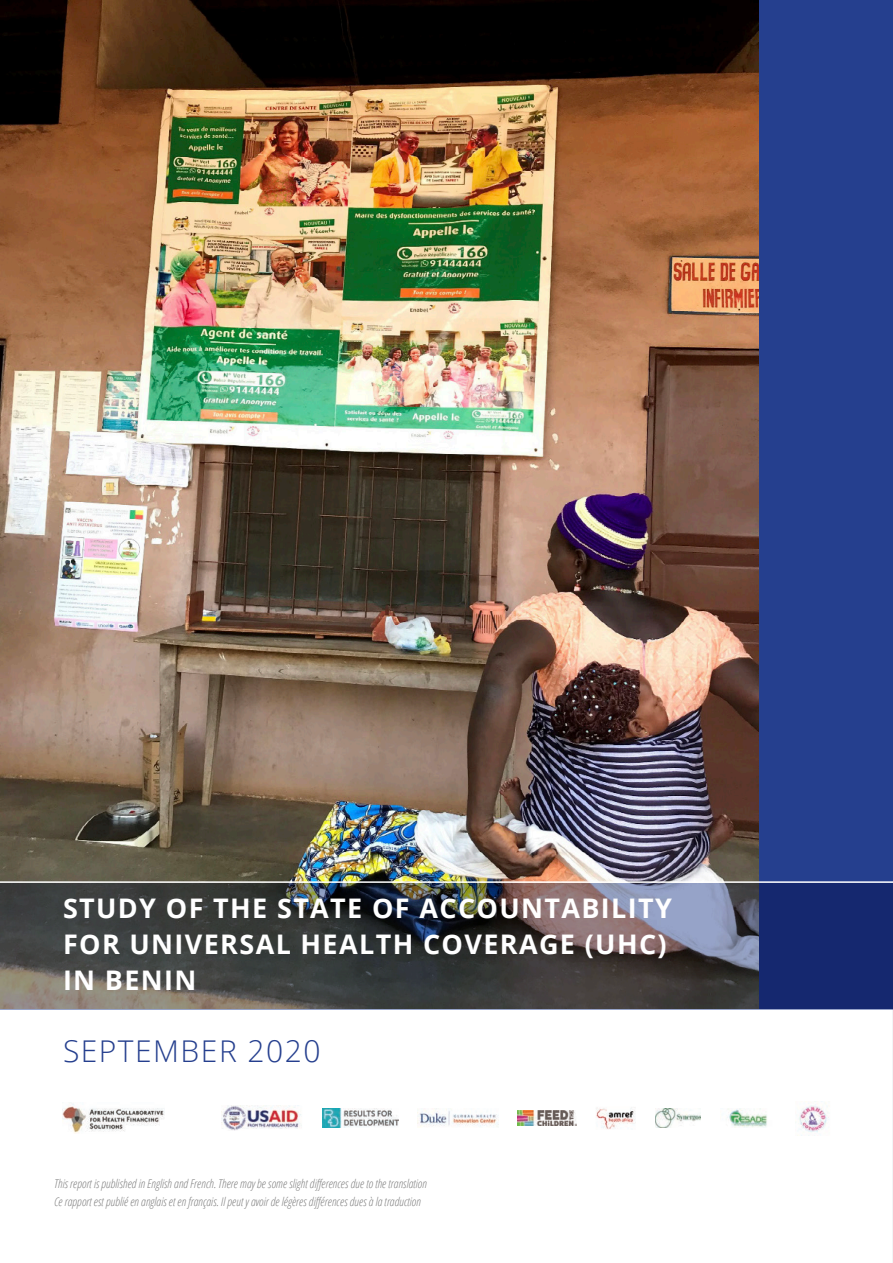
<style>
.page{position:relative;width:893px;height:1263px;background:#fff}
.page>*{position:absolute;margin:0;border:0;box-sizing:border-box;transform-origin:0 0}
.Chapter_Title_-_Alig{font:300 30px "Open Sans";letter-spacing:.05em;color:#253f8e}
.Chapter_Title_-_Alig-2{font:700 27px "Open Sans";letter-spacing:.05em;color:#fff}
.Body_Text{font:italic 300 condensed 12px "Open Sans";color:#808080}
</style>
<div class="page">
<div style="left:759px;top:0;width:134px;height:1008px;background:#253f8e"></div>
<img style="left:0;top:0;width:759px;height:884px">
<svg style="left:0;top:884px;width:893px;height:126px;background:#434652"></svg>
<hr style="left:0;top:881px;width:893px;height:2px;background:#fff">
<img style="left:62px;top:1104px;width:103px;height:29px">
<img style="left:322px;top:1109px;width:76px;height:18px">
<img style="left:221px;top:1106px;width:81px;height:24px">
<img style="left:418px;top:1110px;width:80px;height:17px">
<img style="left:518px;top:1111px;width:58px;height:14px">
<img style="left:655px;top:1109px;width:46px;height:18px">
<img style="left:728px;top:1109px;width:39px;height:18px">
<img style="left:596px;top:1107px;width:39px;height:22px">
<img style="left:799px;top:1101px;width:30px;height:32px">
<p class="Chapter_Title_-_Alig-2" style="left:63px;top:889px;width:610px">STUDY OF THE STATE OF ACCOUNTABILITY</p>
<p class="Chapter_Title_-_Alig-2" style="left:63px;top:925px;width:605px">FOR UNIVERSAL HEALTH COVERAGE (UHC)</p>
<p class="Chapter_Title_-_Alig-2" style="left:63px;top:961px;width:135px">IN BENIN</p>
<p class="Chapter_Title_-_Alig" style="left:63px;top:1031px;width:259px">SEPTEMBER 2020</p>
<p class="Body_Text" style="left:54px;top:1176px;width:374px">This report is published in English and French. There may be some slight differences due to the translation</p>
<p class="Body_Text" style="left:54px;top:1194px;width:368px">Ce rapport est publié en anglais et en français. Il peut y avoir de légères différences dues à la traduction</p>
</div>
